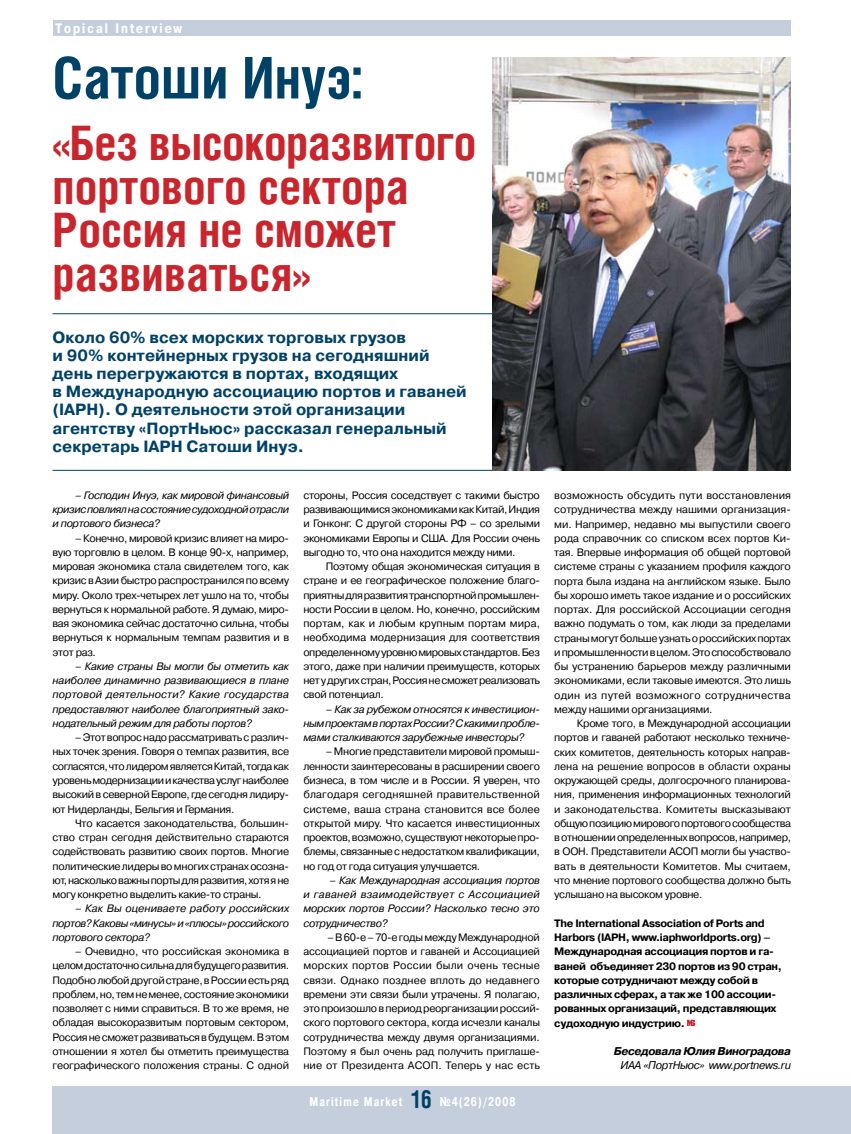
<style>
.page{position:relative;width:851px;height:1134px;background:#fff}
.page>*{position:absolute;margin:0;border:0;box-sizing:border-box;transform-origin:0 0}
.t1{font:700 57.5px "Helios Cond";color:#004267}
.t2{font:700 47.5px/43.8px "Helios Cond";color:#c9252c}
.t3{font:700 16.25px/18.1px "Pragmatica C";color:#004267}
.t4{font:700 13.75px "Pragmatica Cond C";letter-spacing:.15em;color:#fff}
.t5{font:700 12.75px "Pragmatica Cond C";letter-spacing:.1em;color:#fff;scale:.9 1}
.t6{font:italic 11.25px "Pragmatica C";letter-spacing:-.03em;color:#000}
.t7{font:italic 700 11.25px "Pragmatica C";letter-spacing:-.03em;color:#000}
.t8{font:10.75px/14.2px "Pragmatica C";letter-spacing:-.03em;color:#000;text-align:justify}
.t9{font:italic 10.75px/14.2px "Pragmatica C";letter-spacing:-.03em;color:#000;text-align:justify}
.t10{font:700 10.75px/14.2px "Pragmatica C";letter-spacing:-.03em;color:#000}
.s1{font-family:"Helios Cond";font-size:25px;color:#004267}
</style>
<div class="page">
<div style="left:53px;top:1086px;width:797px;height:48px;background:#c5cedd"></div>
<div style="left:53px;top:20px;width:737px;height:16px;background:#c5cedd"></div>
<svg style="left:686px;top:1020px;width:8px;height:6px"></svg>
<hr style="left:52px;top:470px;width:738px;height:1px;background:#004267">
<hr style="left:52px;top:313px;width:738px;height:1px;background:#004267">
<img style="left:492px;top:57px;width:298px;height:413px">
<p class="t4" style="left:55px;top:21px;width:128px">Topical Interview</p>
<h1 class="t1" style="left:53px;top:44px;width:311px">Сатоши Инуэ:</h1>
<h2 class="t2" style="left:53px;top:120px;width:425px">«Без высокоразвитого портового сектора<br>Россия не сможет развиваться»</h2>
<p class="t3" style="left:53px;top:328px;width:415px">Около 60% всех морских торговых грузов<br>и 90% контейнерных грузов на сегодняшний день перегружаются в портах, входящих<br>в Международную ассоциацию портов и гаваней (IAPH). О деятельности этой организации агентству «ПортНьюс» рассказал генеральный секретарь IAPH Сатоши Инуэ.</p>
<p class="t8" style="left:303px;top:488px;width:238px">стороны, Россия соседствует с такими быстро развивающимися экономиками как Китай, Индия и Гонконг. С другой стороны РФ – со зрелыми экономиками Европы и США. Для России очень выгодно то, что она находится между ними.</p>
<p class="t8" style="left:303px;top:559px;width:238px;text-indent:22px">Поэтому общая экономическая ситуация в стране и ее географическое положение благо&shy;приятны для развития транспортной промышлен&shy;ности России в целом. Но, конечно, российским портам, как и любым крупным портам мира, необходима модернизация для соответствия определенному уровню мировых стандартов. Без этого, даже при наличии преимуществ, которых нет у других стран, Россия не сможет реализовать свой потенциал.</p>
<p class="t9" style="left:303px;top:702px;width:238px;text-indent:22px">– Как за рубежом относятся к инвестицион&shy;ным проектам в портах России? С какими пробле&shy;мами сталкиваются зарубежные инвесторы?</p>
<p class="t8" style="left:303px;top:745px;width:238px;text-indent:22px">– Многие представители мировой промыш&shy;ленности заинтересованы в расширении своего бизнеса, в том числе и в России. Я уверен, что благодаря сегодняшней правительственной системе, ваша страна становится все более открытой миру. Что касается инвестиционных проектов, возможно, существуют некоторые про&shy;блемы, связанные с недостатком квалификации, но год от года ситуация улучшается.</p>
<p class="t9" style="left:303px;top:873px;width:238px;text-indent:26px">– Как Международная ассоциация портов и гаваней взаимодействует с Ассоциацией морских портов России? Насколько тесно это сотрудничество?</p>
<p class="t8" style="left:303px;top:930px;width:238px;text-indent:24px">– В 60-е – 70-е годы между Международной ассоциацией портов и гаваней и Ассоциацией морских портов России были очень тесные связи. Однако позднее вплоть до недавнего времени эти связи были утрачены. Я полагаю, это произошло в период реорганизации россий&shy;ского портового сектора, когда исчезли каналы сотрудничества между двумя организациями.<br>Поэтому я был очень рад получить приглаше&shy;ние от Президента АСОП. Теперь у нас есть</p>
<p class="t9" style="left:52px;top:488px;width:238px;text-indent:22px">– Господин Инуэ, как мировой финансовый кризис повлиял на состояние судоходной отрасли и портового бизнеса?</p>
<p class="t8" style="left:52px;top:531px;width:238px;text-indent:22px">– Конечно, мировой кризис влияет на миро&shy;вую торговлю в целом. В конце 90-х, например, мировая экономика стала свидетелем того, как кризис в Азии быстро распространился по всему миру. Около трех-четырех лет ушло на то, чтобы вернуться к нормальной работе. Я думаю, миро&shy;вая экономика сейчас достаточно сильна, чтобы вернуться к нормальным темпам развития и в этот раз.</p>
<p class="t9" style="left:52px;top:659px;width:238px;text-indent:22px">– Какие страны Вы могли бы отметить как наиболее динамично развивающиеся в плане портовой деятельности? Какие государства предоставляют наиболее благоприятный зако&shy;нодательный режим для работы портов?</p>
<p class="t8" style="left:52px;top:730px;width:238px;text-indent:22px">– Этот вопрос надо рассматривать с различ&shy;ных точек зрения. Говоря о темпах развития, все согласятся, что лидером является Китай, тогда как уровень модернизации и качества услуг наиболее высокий в северной Европе, где сегодня лидиру&shy;ют Нидерланды, Бельгия и Германия.</p>
<p class="t8" style="left:52px;top:816px;width:238px;text-indent:22px">Что касается законодательства, большин&shy;ство стран сегодня действительно стараются содействовать развитию своих портов. Многие политические лидеры во многих странах осозна&shy;ют, насколько важны порты для развития, хотя я не могу конкретно выделить какие-то страны.</p>
<p class="t9" style="left:52px;top:901px;width:238px;text-indent:22px">– Как Вы оцениваете работу российских портов? Каковы «минусы» и «плюсы» российского портового сектора?</p>
<p class="t8" style="left:52px;top:944px;width:238px;text-indent:22px">– Очевидно, что российская экономика в целом достаточно сильна для будущего развития.<br>Подобно любой другой стране, в России есть ряд проблем, но, тем не менее, состояние экономики позволяет с ними справиться. В то же время, не обладая высокоразвитым портовым сектором, Россия не сможет развиваться в будущем. В этом отношении я хотел бы отметить преимущества географического положения страны. С одной</p>
<p class="t5" style="left:309px;top:1094px;width:230px">Maritime Market <span class="s1">16</span> №4(26)/2008</p>
<p class="t8" style="left:554px;top:488px;width:238px">возможность обсудить пути восстановления сотрудничества между нашими организация&shy;ми. Например, недавно мы выпустили своего рода справочник со списком всех портов Ки&shy;тая. Впервые информация об общей портовой системе страны с указанием профиля каждого порта была издана на английском языке. Было бы хорошо иметь такое издание и о российских портах. Для российской Ассоциации сегодня важно подумать о том, как люди за пределами страны могут больше узнать о российских портах и промышленности в целом. Это способствовало бы устранению барьеров между различными экономиками, если таковые имеются. Это лишь один из путей возможного сотрудничества между нашими организациями.</p>
<p class="t8" style="left:554px;top:716px;width:238px;text-indent:22px">Кроме того, в Международной ассоциации портов и гаваней работают несколько техниче&shy;ских комитетов, деятельность которых направ&shy;лена на решение вопросов в области охраны окружающей среды, долгосрочного планирова&shy;ния, применения информационных технологий и законодательства. Комитеты высказывают общую позицию мирового портового сообщества в отношении определенных вопросов, например, в ООН. Представители АСОП могли бы участво&shy;вать в деятельности Комитетов. Мы считаем, что мнение портового сообщества должно быть услышано на высоком уровне.</p>
<p class="t10" style="left:554px;top:916px;width:229px">The International Association of Ports and Harbors (IAPH, www.iaphworldports.org) – Международная ассоциация портов и га&shy;ваней объединяет 230 портов из 90 стран, которые сотрудничают между собой в различных сферах, а так же 100 ассоции&shy;рованных организаций, представляющих судоходную индустрию.</p>
<p class="t7" style="left:613px;top:1045px;width:178px">Беседовала Юлия Виноградова</p>
<p class="t6" style="left:620px;top:1059px;width:172px">ИАА «ПортНьюс» www.portnews.ru</p>
</div>
